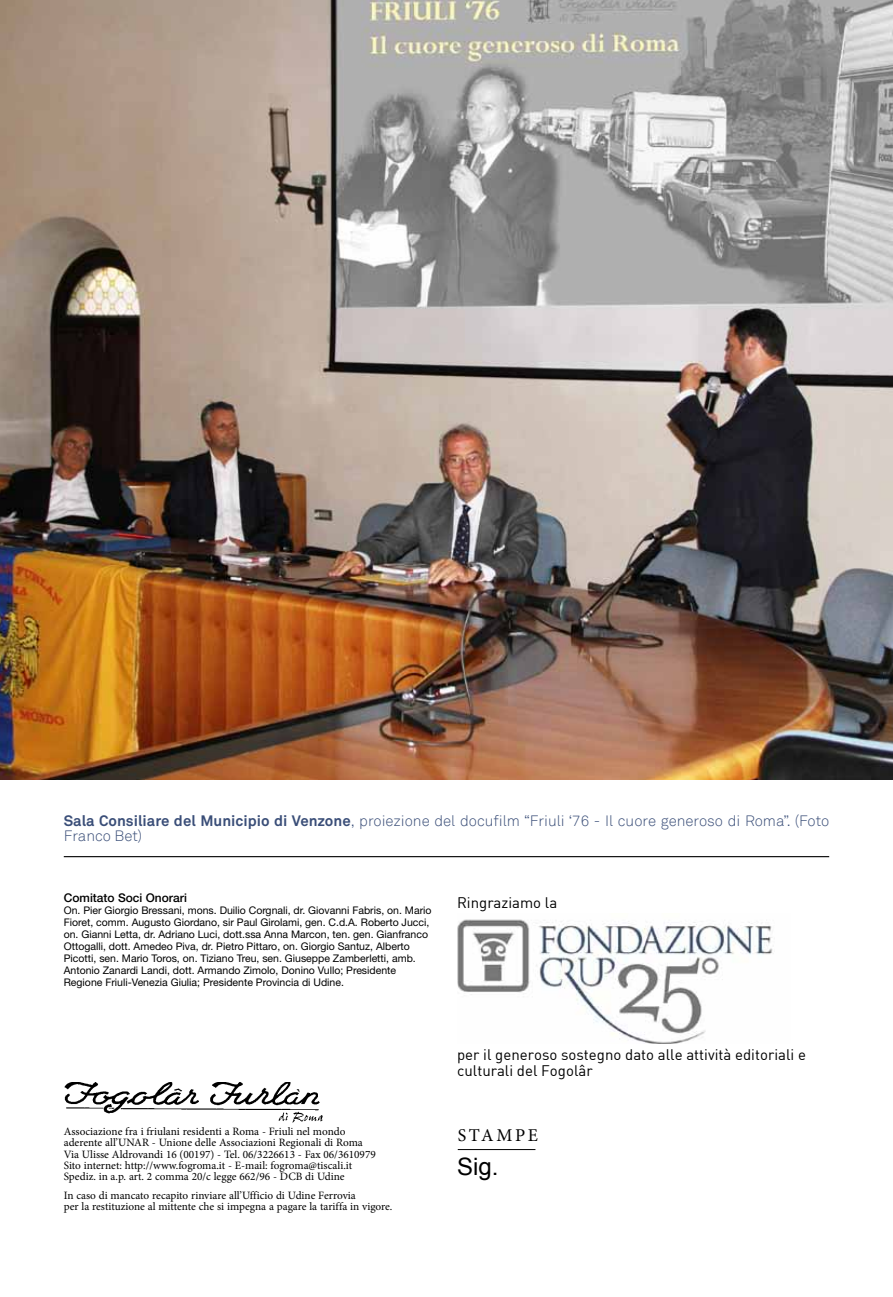
<style>
.page{position:relative;width:893px;height:1297px;background:#fff}
.page>*{position:absolute;margin:0;border:0;box-sizing:border-box;transform-origin:0 0}
.t1{font:24px "Arial";color:#000}
.t2{font:18px "Minion Pro";letter-spacing:.145em;color:#000}
.t3{font:18px "Times New Roman";color:#000}
.t4{font:300 15px/15px "Akkurat";color:#3a4e78}
.t5{font:15px/16.5px "DIN";color:#000}
.t6{font:500 12px "Helvetica Neue LT Std";color:#000}
.t7{font:11.25px/11.2px "Minion Pro";color:#000}
.t8{font:10.5px/12px "Helvetica Neue LT Std";color:#000}
.s1{font-family:"Akkurat Pro";font-weight:700}
</style>
<div class="page">
<img style="left:64px;top:1082px;width:259px;height:41px">
<img style="left:0;top:0;width:893px;height:779px">
<img style="left:457px;top:919px;width:316px;height:125px">
<hr style="left:458px;top:1149px;width:77px;height:1px;background:#000">
<hr style="left:64px;top:856px;width:765px;height:1px;background:#000">
<h3 class="t4" style="left:64px;top:814px;width:767px"><span class="s1">Sala Consiliare del Municipio di Venzone</span>, proiezione del docufilm “Friuli ‘76 - Il cuore generoso di Roma”. (Foto<br>Franco Bet)</h3>
<p class="t6" style="left:64px;top:890px;width:125px">Comitato Soci Onorari</p>
<p class="t8" style="left:64px;top:904px;width:369px">On. Pier Giorgio Bressani, mons. Duilio Corgnali, dr. Giovanni Fabris, on. Mario Fioret, comm. Augusto Giordano, sir Paul Girolami, gen. C.d.A. Roberto Jucci, on. Gianni Letta, dr. Adriano Luci, dott.ssa Anna Marcon, ten. gen. Gianfranco Ottogalli, dott. Amedeo Piva, dr. Pietro Pittaro, on. Giorgio Santuz, Alberto Picotti, sen. Mario Toros, on. Tiziano Treu, sen. Giuseppe Zamberletti, amb.<br>Antonio Zanardi Landi, dott. Armando Zimolo, Donino Vullo; Presidente Regione Friuli-Venezia Giulia; Presidente Provincia di Udine.</p>
<h2 class="t3" style="left:296px;top:1086px;width:7px">`</h2>
<p class="t7" style="left:64px;top:1126px;width:314px">Associazione fra i friulani residenti a Roma - Friuli nel mondo aderente all’UNAR - Unione delle Associazioni Regionali di Roma Via Ulisse Aldrovandi 16 (00197) - Tel. 06/3226613 - Fax 06/3610979<br>Sito internet: http://www.fogroma.it - E-mail: fogroma@tiscali.it Spediz. in a.p. art. 2 comma 20/c legge 662/96 - DCB di Udine</p>
<p class="t7" style="left:64px;top:1190px;width:330px">In caso di mancato recapito rinviare all’Ufficio di Udine Ferrovia<br>per la restituzione al mittente che si impegna a pagare la tariffa in vigore.</p>
<h3 class="t5" style="left:457px;top:894px;width:102px">Ringraziamo la</h3>
<h3 class="t5" style="left:457px;top:1046px;width:350px">per il generoso sostegno dato alle attività editoriali e culturali del Fogolâr</h3>
<h2 class="t2" style="left:458px;top:1123px;width:82px">STAMPE</h2>
<h1 class="t1" style="left:457px;top:1151px;width:43px">Sig.</h1>
</div>
